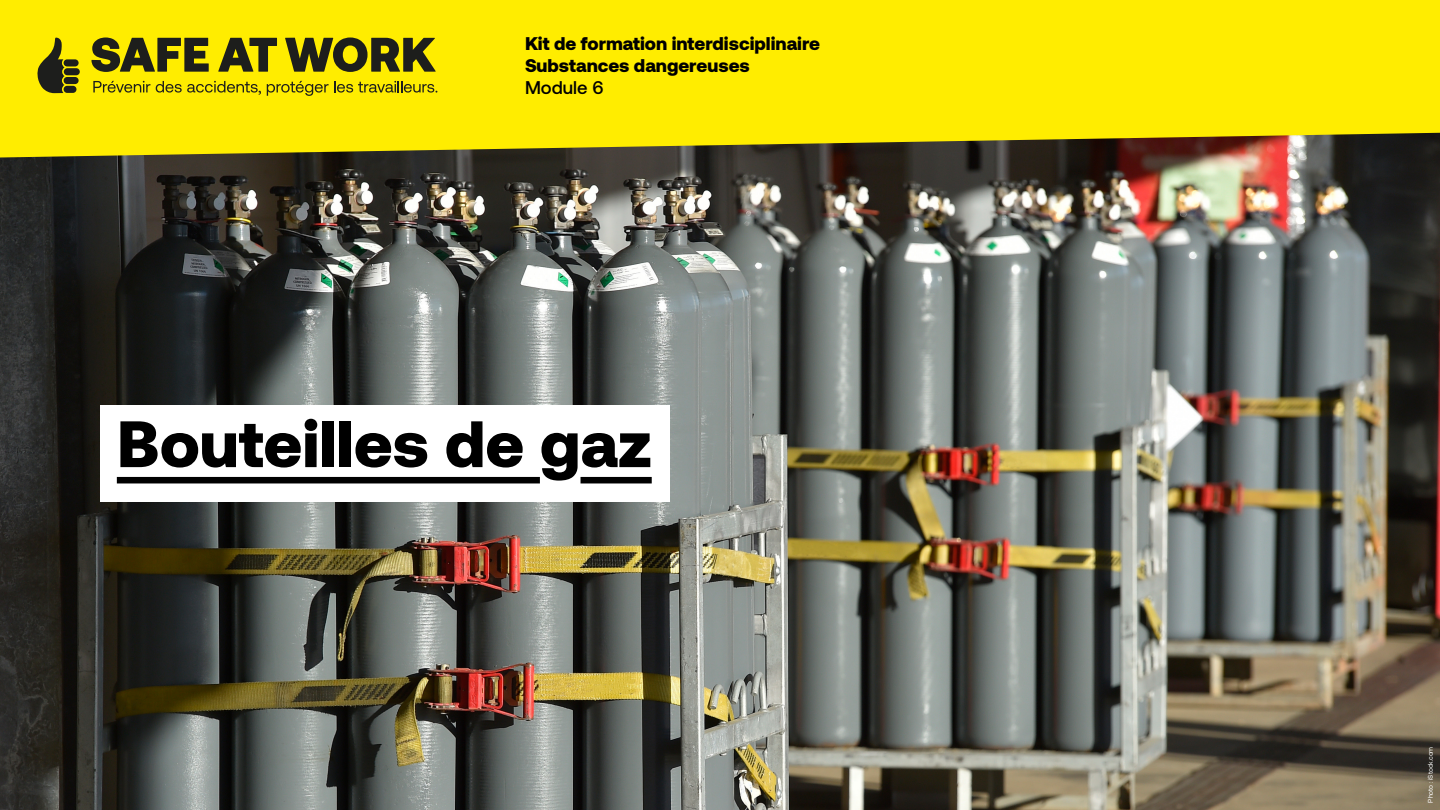
<style>
.page{position:relative;width:1440px;height:810px;background:#fff}
.page>*{position:absolute;margin:0;border:0;box-sizing:border-box;transform-origin:0 0}
.t1{font:900 65.4px "Aeonik";color:#000}
.t2{font:900 18.38px/22px "Aeonik";color:#000}
.t3{font:500 18.38px "Aeonik";color:#000}
.t4{font:6.75px "Aeonik";color:#fff}
</style>
<div class="page">
<img style="left:0;top:158px;width:1440px;height:652px">
<svg style="left:0;top:0;width:1440px;height:158px;fill:#ffed00"></svg>
<div style="left:100px;top:405px;width:570px;height:96px;background:#fff"></div>
<div style="left:117px;top:477px;width:423px;height:6px;background:#000"></div>
<div style="left:581px;top:477px;width:71px;height:6px;background:#000"></div>
<svg style="left:93px;top:81px;width:57px;height:12px"></svg>
<svg style="left:156px;top:81px;width:105px;height:14px"></svg>
<svg style="left:267px;top:81px;width:170px;height:15px"></svg>
<svg style="left:91px;top:38px;width:118px;height:34px"></svg>
<svg style="left:218px;top:38px;width:59px;height:34px"></svg>
<svg style="left:285px;top:38px;width:151px;height:34px"></svg>
<div style="left:64px;top:59px;width:15px;height:7px;background:#1d1e1c;border-radius:4px"></div>
<div style="left:64px;top:68px;width:16px;height:7px;background:#1d1e1c;border-radius:4px"></div>
<div style="left:64px;top:77px;width:15px;height:7px;background:#1d1e1c;border-radius:4px"></div>
<div style="left:64px;top:86px;width:12px;height:7px;background:#1d1e1c;border-radius:4px"></div>
<svg style="left:38px;top:38px;width:27px;height:55px"></svg>
<p class="t2" style="left:525px;top:33px;width:297px">Kit de formation interdisciplinaire<br>Substances dangereuses</p>
<p class="t3" style="left:525px;top:78px;width:80px">Module 6</p>
<h1 class="t1" style="left:117px;top:406px;width:536px">Bouteilles de gaz</h1>
<p class="t4" style="left:1427px;top:802px;width:57px;rotate:-90deg">Photo : iStock.com</p>
</div>
